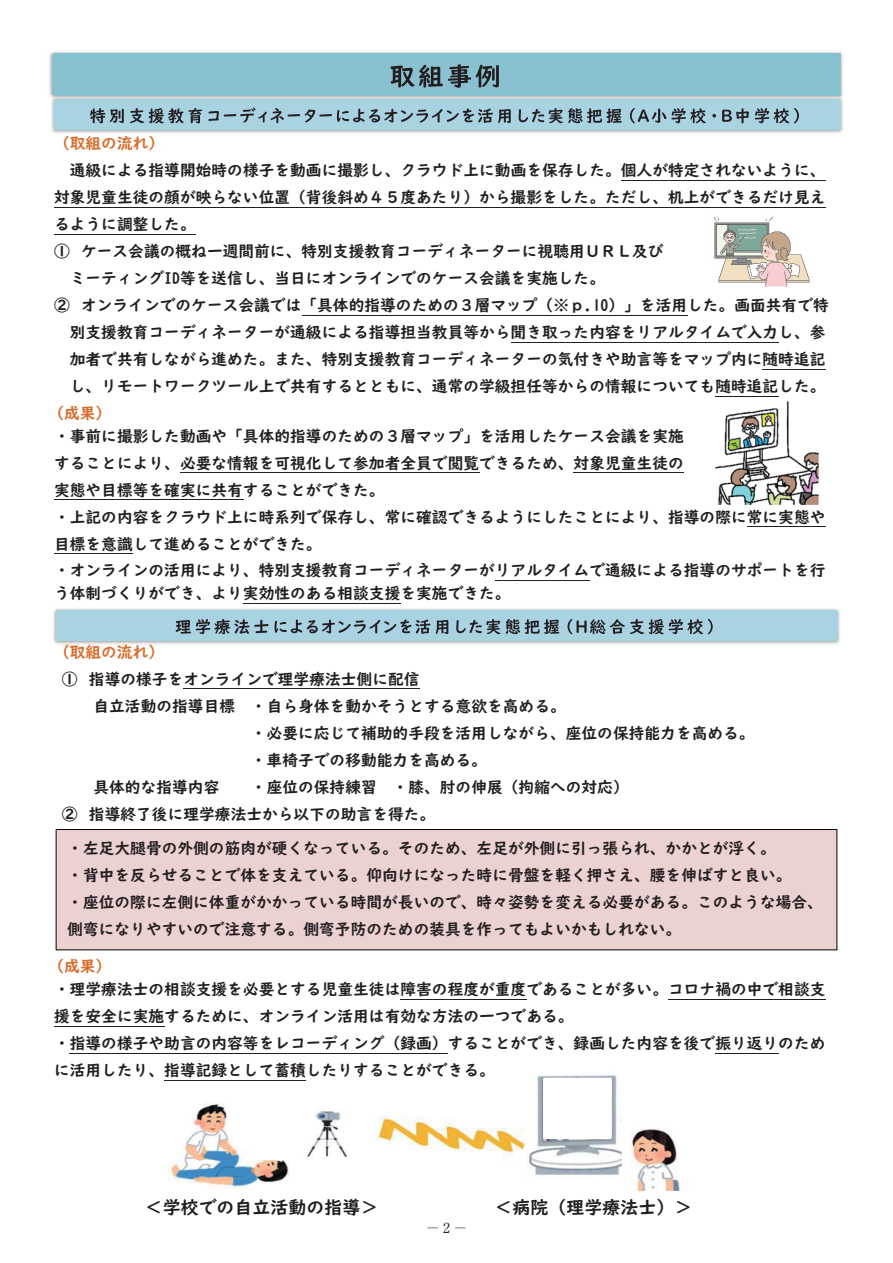
<style>
.page{position:relative;width:893px;height:1263px;background:#fff}
.page>*{position:absolute;margin:0;border:0;box-sizing:border-box;transform-origin:0 0}
.t1{font:18px "UD Digi Kyokasho N B";color:#231f20}
.t2{font:15.75px/27px "UD Digi Kyokasho N B";color:#231f20}
.t3{font:15.75px "UD Digi Kyokasho N B";color:#d96c2b}
.t4{font:15.75px "UD Digi Kyokasho NK B";color:#d96c2b}
.t5{font:13.8px "Koz Min Pr 6 N";color:#231f20}
.s1{font-family:"Ryumin Pro"}
</style>
<div class="page">
<hr style="left:621px;top:180px;width:205px;height:1px;background:#231f20">
<hr style="left:54px;top:207px;width:772px;height:1px;background:#231f20">
<hr style="left:54px;top:234px;width:142px;height:1px;background:#231f20">
<hr style="left:302px;top:315px;width:385px;height:1px;background:#231f20">
<hr style="left:511px;top:342px;width:268px;height:1px;background:#231f20">
<hr style="left:763px;top:369px;width:63px;height:1px;background:#231f20">
<hr style="left:716px;top:396px;width:63px;height:1px;background:#231f20">
<hr style="left:180px;top:472px;width:299px;height:1px;background:#231f20">
<hr style="left:574px;top:472px;width:110px;height:1px;background:#231f20">
<hr style="left:54px;top:499px;width:189px;height:1px;background:#231f20">
<hr style="left:747px;top:526px;width:79px;height:1px;background:#231f20">
<hr style="left:54px;top:553px;width:79px;height:1px;background:#231f20">
<hr style="left:495px;top:580px;width:95px;height:1px;background:#231f20">
<hr style="left:243px;top:603px;width:158px;height:1px;background:#231f20">
<hr style="left:183px;top:688px;width:237px;height:1px;background:#231f20">
<hr style="left:401px;top:999px;width:126px;height:1px;background:#231f20">
<hr style="left:668px;top:999px;width:158px;height:1px;background:#231f20">
<hr style="left:54px;top:1026px;width:110px;height:1px;background:#231f20">
<hr style="left:70px;top:1053px;width:378px;height:1px;background:#231f20">
<hr style="left:716px;top:1053px;width:63px;height:1px;background:#231f20">
<hr style="left:164px;top:1080px;width:142px;height:1px;background:#231f20">
<img style="left:49px;top:51px;width:794px;height:45px">
<div style="left:53px;top:53px;width:787px;height:43px;background:#8ac1d1"></div>
<svg style="left:391px;top:64px;width:108px;height:24px"></svg>
<img style="left:53px;top:608px;width:787px;height:39px">
<div style="left:56px;top:610px;width:781px;height:30px;background:#a7d4de"></div>
<svg style="left:176px;top:619px;width:537px;height:15px"></svg>
<img style="left:715px;top:401px;width:103px;height:103px">
<div style="left:56px;top:829px;width:781px;height:121px;background:#ecd1d1"></div>
<div style="left:56px;top:829px;width:781px;height:121px;border:1px solid #030303"></div>
<img style="left:631px;top:1128px;width:52px;height:62px">
<img style="left:169px;top:1102px;width:121px;height:87px">
<img style="left:307px;top:1109px;width:42px;height:48px">
<img style="left:374px;top:1116px;width:151px;height:46px">
<img style="left:528px;top:1075px;width:94px;height:101px">
<div style="left:545px;top:1079px;width:65px;height:59px;background:#fff"></div>
<img style="left:51px;top:96px;width:792px;height:37px">
<div style="left:54px;top:99px;width:786px;height:30px;background:#a7d4de"></div>
<img style="left:93px;top:104px;width:748px;height:20px">
<svg style="left:90px;top:108px;width:709px;height:15px"></svg>
<img style="left:714px;top:216px;width:96px;height:71px">
<p class="t3" style="left:54px;top:134px;width:112px">（取組の流れ）</p>
<p class="t2" style="left:70px;top:157px;width:757px">通級による指導開始時の様子を動画に撮影し、クラウド上に動画を保存した。個人が特定されないように、</p>
<p class="t2" style="left:54px;top:184px;width:773px">対象児童生徒の顔が映らない位置（背後斜め４５度あたり）から撮影をした。ただし、机上ができるだけ見え</p>
<p class="t2" style="left:54px;top:211px;width:143px">るように調整した。</p>
<p class="t2" style="left:54px;top:238px;width:611px">① ケース会議の概ね一週間前に、特別支援教育コーディネーターに視聴用ＵＲＬ及び</p>
<p class="t2" style="left:70px;top:265px;width:537px">ミーティングID等を送信し、当日にオンラインでのケース会議を実施した。</p>
<p class="t2" style="left:54px;top:292px;width:776px">② オンラインでのケース会議では「具体的指導のための３層マップ（※ｐ.10）」を活用した。画面共有で特</p>
<p class="t2" style="left:70px;top:319px;width:757px">別支援教育コーディネーターが通級による指導担当教員等から聞き取った内容をリアルタイムで入力し、参</p>
<p class="t2" style="left:70px;top:346px;width:757px">加者で共有しながら進めた。また、特別支援教育コーディネーターの気付きや助言等をマップ内に随時追記</p>
<p class="t2" style="left:70px;top:373px;width:757px">し、リモートワークツール上で共有するとともに、通常の学級担任等からの情報についても随時追記した。</p>
<p class="t4" style="left:54px;top:403px;width:53px">（成果）</p>
<p class="t2" style="left:54px;top:422px;width:773px">・事前に撮影した動画や「具体的指導のための３層マップ」を活用したケース会議を実施<br>することにより、必要な情報を可視化して参加者全員で閲覧できるため、対象児童生徒の<br>実態や目標等を確実に共有することができた。<br>・上記の内容をクラウド上に時系列で保存し、常に確認できるようにしたことにより、指導の際に常に実態や目標を意識して進めることができた。<br>・オンラインの活用により、特別支援教育コーディネーターがリアルタイムで通級による指導のサポートを行</p>
<p class="t2" style="left:54px;top:579px;width:458px">う体制づくりができ、より実効性のある相談支援を実施できた。</p>
<p class="t3" style="left:54px;top:642px;width:112px">（取組の流れ）</p>
<p class="t2" style="left:62px;top:665px;width:359px">① 指導の様子をオンラインで理学療法士側に配信</p>
<p class="t2" style="left:93px;top:692px;width:474px">自立活動の指導目標 ・自ら身体を動かそうとする意欲を高める。</p>
<p class="t2" style="left:251px;top:719px;width:505px">・必要に応じて補助的手段を活用しながら、座位の保持能力を高める。</p>
<p class="t2" style="left:251px;top:746px;width:238px">・車椅子での移動能力を高める。</p>
<p class="t2" style="left:93px;top:773px;width:127px">具体的な指導内容</p>
<p class="t2" style="left:62px;top:773px;width:568px;text-indent:189px">・座位の保持練習 ・膝、肘の伸展（拘縮への対応）<br>② 指導終了後に理学療法士から以下の助言を得た。</p>
<p class="t2" style="left:67px;top:834px;width:757px">・左足大腿骨の外側の筋肉が硬くなっている。そのため、左足が外側に引っ張られ、かかとが浮く。<br>・背中を反らせることで体を支えている。仰向けになった時に骨盤を軽く押さえ、腰を伸ばすと良い。<br>・座位の際に左側に体重がかかっている時間が長いので、時々姿勢を変える必要がある。このような場合、側弯になりやすいので注意する。側弯予防のための装具を作ってもよいかもしれない。</p>
<p class="t4" style="left:54px;top:957px;width:53px">（成果）</p>
<p class="t2" style="left:54px;top:976px;width:773px">・理学療法士の相談支援を必要とする児童生徒は障害の程度が重度であることが多い。コロナ禍の中で相談支援を安全に実施するために、オンライン活用は有効な方法の一つである。<br>・指導の様子や助言の内容等をレコーディング（録画）することができ、録画した内容を後で振り返りのために活用したり、指導記録として蓄積したりすることができる。</p>
<p class="t1" style="left:145px;top:1196px;width:235px">＜学校での自立活動の指導＞</p>
<p class="t1" style="left:495px;top:1196px;width:199px">＜病院（理学療法士）＞</p>
<p class="t5" style="left:426px;top:1220px;width:43px">−<span class="s1">2</span>−</p>
</div>
